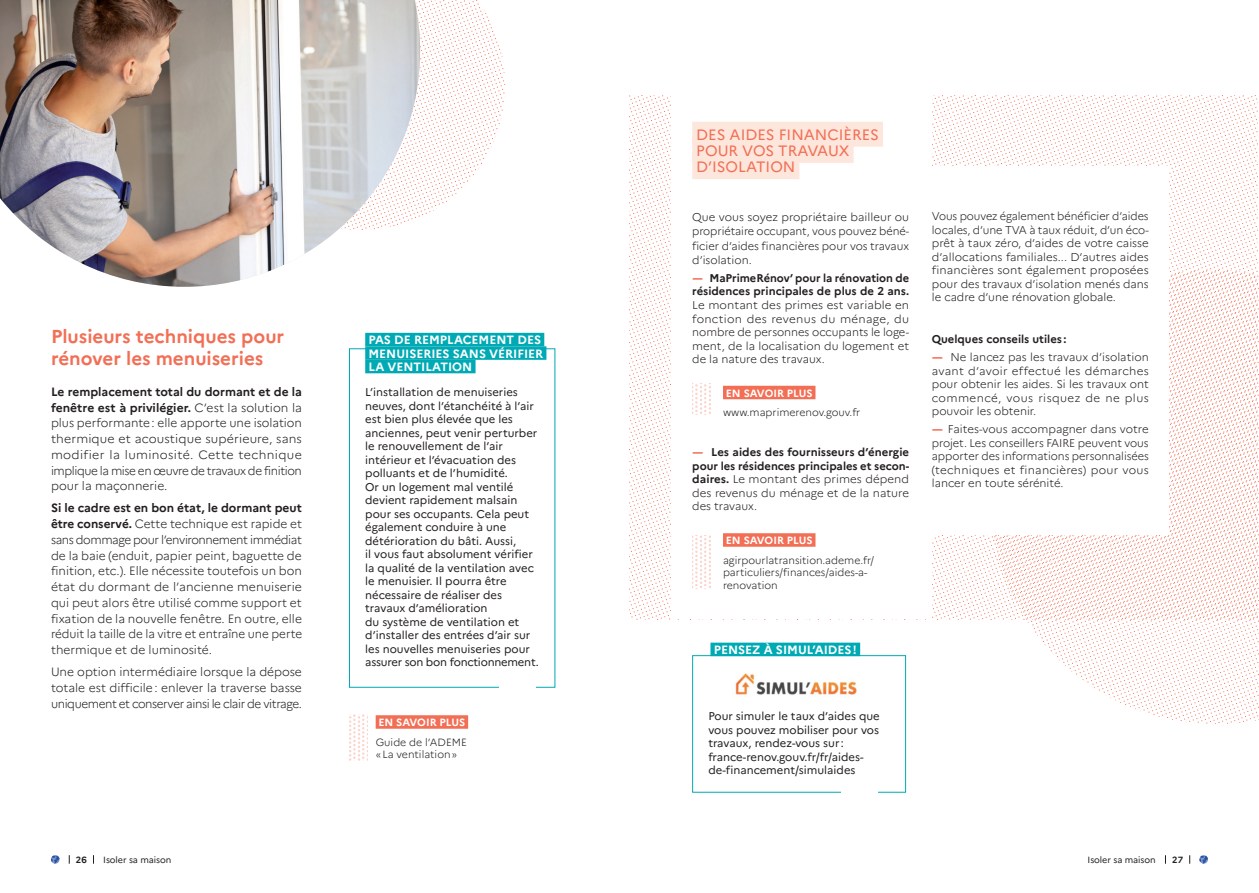
<style>
.page{position:relative;width:1259px;height:893px;background:#fff}
.page>*{position:absolute;margin:0;border:0;box-sizing:border-box;transform-origin:0 0}
.t1{font:700 18.75px/22.5px "Marianne";color:#f26f55}
.t2{font:15px/16.2px "Marianne";color:#f26f55}
.t3{font:300 12px/15.8px "Marianne";letter-spacing:-.03em;color:#231f20;text-align:justify}
.t4{font:700 12px/13.5px "Marianne";color:#fff}
.t5{font:300 11.25px/13.5px "Marianne";color:#231f20;text-align:justify}
.t6{font:11.25px/13.5px "Marianne";color:#231f20}
.t7{font:700 11.25px/13.5px "Marianne";color:#231f20}
.t8{font:300 10.5px/12.8px "Marianne";color:#231f20}
.t9{font:700 10.5px "Marianne";color:#fff}
.t10{font:9px "Marianne";letter-spacing:-.005em;color:#231f20}
.t11{font:700 9px "Marianne";color:#231f20}
.s1{font-weight:700}
.s2{font-size:12.15px;color:#f26f55}
.s3{font-weight:300}
.s4{font-weight:700;font-size:12.15px;color:#f26f55}
</style>
<div class="page">
<img style="left:420px;top:0;width:85px;height:215px">
<div style="left:376px;top:715px;width:92px;height:14px;background:#f26f55"></div>
<img style="left:350px;top:714px;width:18px;height:46px">
<img style="left:0;top:0;width:420px;height:287px">
<div style="left:692px;top:655px;width:214px;height:138px;border:1px solid #00aab5"></div>
<div style="left:710px;top:643px;width:150px;height:13px;background:#00aab5"></div>
<img style="left:735px;top:673px;width:122px;height:22px">
<div style="left:349px;top:348px;width:206px;height:340px;border:1px solid #00aab5"></div>
<div style="left:365px;top:333px;width:179px;height:13px;background:#00aab5"></div>
<div style="left:365px;top:346px;width:181px;height:14px;background:#00aab5"></div>
<div style="left:365px;top:360px;width:110px;height:13px;background:#00aab5"></div>
<img style="left:990px;top:271px;width:269px;height:453px">
<img style="left:629px;top:96px;width:628px;height:523px">
<div style="left:671px;top:87px;width:261px;height:532px;background:#fff"></div>
<div style="left:909px;top:167px;width:259px;height:368px;background:#fff"></div>
<div style="left:692px;top:122px;width:191px;height:25px;background:#fde6dc"></div>
<div style="left:692px;top:138px;width:161px;height:25px;background:#fde6dc"></div>
<div style="left:692px;top:154px;width:107px;height:25px;background:#fde6dc"></div>
<div style="left:723px;top:386px;width:92px;height:13px;background:#f26f55"></div>
<div style="left:723px;top:533px;width:92px;height:14px;background:#f26f55"></div>
<img style="left:692px;top:383px;width:18px;height:32px">
<img style="left:692px;top:535px;width:18px;height:53px">
<div style="left:499px;top:673px;width:36px;height:23px;background:#fff"></div>
<div style="left:841px;top:780px;width:36px;height:23px;background:#fff"></div>
<svg style="left:1199px;top:855px;width:9px;height:9px"></svg>
<svg style="left:51px;top:855px;width:9px;height:9px"></svg>
<h1 class="t1" style="left:51px;top:325px;width:235px">Plusieurs techniques pour rénover les menuiseries</h1>
<p class="t3" style="left:51px;top:384px;width:252px"><span class="s1">Le remplacement total du dormant et de la fenêtre est à privilégier.</span> C’est la solution la plus performante: elle apporte une isolation thermique et acoustique supérieure, sans modifier la luminosité. Cette technique implique la mise en œuvre de travaux de finition pour la maçonnerie.</p>
<p class="t3" style="left:51px;top:500px;width:253px"><span class="s1">Si le cadre est en bon état, le dormant peut être conservé.</span> Cette technique est rapide et sans dommage pour l’environnement immédiat de la baie (enduit, papier peint, baguette de finition, etc.). Elle nécessite toutefois un bon état du dormant de l’ancienne menuiserie qui peut alors être utilisé comme support et fixation de la nouvelle fenêtre. En outre, elle réduit la taille de la vitre et entraîne une perte thermique et de luminosité.</p>
<p class="t3" style="left:51px;top:664px;width:252px">Une option intermédiaire lorsque la dépose totale est difficile: enlever la traverse basse uniquement et conserver ainsi le clair de vitrage.</p>
<p class="t4" style="left:368px;top:333px;width:176px">PAS DE REMPLACEMENT DES<br>MENUISERIES SANS VÉRIFIER<br>LA VENTILATION</p>
<p class="t6" style="left:365px;top:385px;width:175px">L’installation de menuiseries neuves, dont l’étanchéité à l’air est bien plus élevée que les anciennes, peut venir perturber le renouvellement de l’air intérieur et l’évacuation des polluants et de l’humidité.<br>Or un logement mal ventilé devient rapidement malsain pour ses occupants. Cela peut également conduire à une détérioration du bâti. Aussi,<br>il vous faut absolument vérifier la qualité de la ventilation avec le menuisier. Il pourra être nécessaire de réaliser des travaux d’amélioration<br>du système de ventilation et d’installer des entrées d’air sur les nouvelles menuiseries pour assurer son bon fonctionnement.</p>
<p class="t9" style="left:378px;top:716px;width:88px">EN SAVOIR PLUS</p>
<p class="t8" style="left:376px;top:735px;width:93px">Guide de l’ADEME «La ventilation»</p>
<h2 class="t2" style="left:696px;top:126px;width:184px">DES AIDES FINANCIÈRES<br>POUR VOS TRAVAUX<br>D’ISOLATION</h2>
<p class="t5" style="left:692px;top:210px;width:218px;line-height:14.2px">Que vous soyez propriétaire bailleur ou propriétaire occupant, vous pouvez béné&shy;ficier d’aides financières pour vos travaux d’isolation.</p>
<p class="t7" style="left:692px;top:271px;width:218px"><span class="s2">-</span> MaPrimeRénov’ pour la rénovation de résidences principales de plus de 2 ans.</p>
<p class="t5" style="left:692px;top:298px;width:218px">Le montant des primes est variable en fonction des revenus du ménage, du nombre de personnes occupants le loge&shy;ment, de la localisation du logement et de la nature des travaux.</p>
<p class="t9" style="left:726px;top:387px;width:88px">EN SAVOIR PLUS</p>
<p class="t8" style="left:723px;top:406px;width:139px">www.maprimerenov.gouv.fr</p>
<p class="t7" style="left:692px;top:446px;width:218px;text-align:justify"><span class="s2">-</span> Les aides des fournisseurs d’énergie pour les résidences principales et secon&shy;daires. <span class="s3">Le montant des primes dépend des revenus du ménage et de la nature des travaux.</span></p>
<p class="t9" style="left:726px;top:534px;width:88px">EN SAVOIR PLUS</p>
<p class="t8" style="left:723px;top:553px;width:153px">agirpourlatransition.ademe.fr/ particuliers/finances/aides-a&shy;renovation</p>
<p class="t4" style="left:713px;top:643px;width:145px">PENSEZ À SIMUL’AIDES!</p>
<p class="t6" style="left:708px;top:710px;width:173px">Pour simuler le taux d’aides que vous pouvez mobiliser pour vos travaux, rendez-vous sur: france-renov.gouv.fr/fr/aides&shy;de-financement/simulaides</p>
<p class="t5" style="left:932px;top:210px;width:218px">Vous pouvez également bénéficier d’aides locales, d’une TVA à taux réduit, d’un éco&shy;prêt à taux zéro, d’aides de votre caisse d’allocations familiales... D’autres aides financières sont également proposées pour des travaux d’isolation menés dans le cadre d’une rénovation globale.</p>
<p class="t7" style="left:932px;top:333px;width:136px">Quelques conseils utiles :</p>
<p class="t5" style="left:932px;top:351px;width:218px"><span class="s4">-</span> Ne lancez pas les travaux d’isolation avant d’avoir effectué les démarches pour obtenir les aides. Si les travaux ont commencé, vous risquez de ne plus pouvoir les obtenir.</p>
<p class="t5" style="left:932px;top:423px;width:218px"><span class="s4">-</span> Faites-vous accompagner dans votre projet. Les conseillers FAIRE peuvent vous apporter des informations personnalisées (techniques et financières) pour vous lancer en toute sérénité.</p>
<p class="t11" style="left:76px;top:854px;width:13px">26</p>
<p class="t10" style="left:103px;top:854px;width:70px">Isoler sa maison</p>
<p class="t10" style="left:1087px;top:854px;width:70px">Isoler sa maison</p>
<p class="t11" style="left:1172px;top:854px;width:13px">27</p>
</div>
